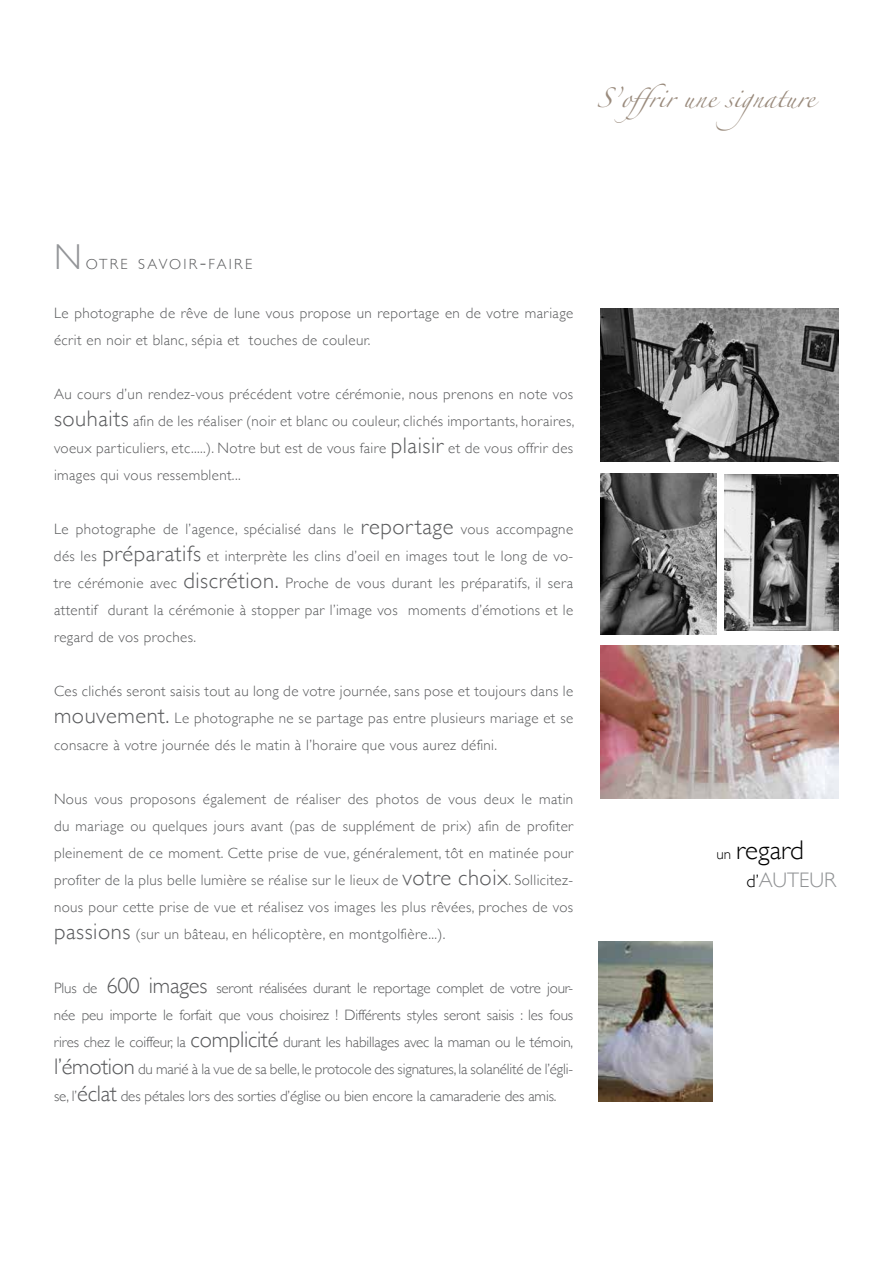
<style>
.page{position:relative;width:893px;height:1263px;background:#fff}
.page>*{position:absolute;margin:0;border:0;box-sizing:border-box;transform-origin:0 0}
.t1{font:300 36px "Gill Sans";color:#939598}
.t2{font:300 27px "Gill Sans";color:#000}
.t3{font:300 21px "Gill Sans";color:#909294}
.t4{font:18px "Zapfino";color:#9a8b7d}
.t5{font:300 15px/27px "Gill Sans";letter-spacing:.025em;color:#58595b;text-align:justify}
.t6{font:300 14.7px "Gill Sans";letter-spacing:.155em;color:#58595b}
.s1{font-size:21px}
.s2{font-size:22.5px}
.s3{font-size:15px}
.s4{font-size:18px;color:#000}
</style>
<div class="page">
<img style="left:600px;top:308px;width:239px;height:154px">
<img style="left:600px;top:473px;width:116px;height:161px">
<img style="left:598px;top:941px;width:115px;height:160px">
<img style="left:724px;top:475px;width:115px;height:155px">
<img style="left:600px;top:645px;width:239px;height:153px">
<p class="t4" style="left:597px;top:90px;width:219px">S’offrir une signature</p>
<h1 class="t1" style="left:54px;top:229px;width:29px">N</h1>
<p class="t6" style="left:86px;top:253px;width:168px">OTRE SAVOIR<span class="s1">-</span>FAIRE</p>
<p class="t5" style="left:54px;top:298px;width:521px">Le photographe de rêve de lune vous propose un reportage en de votre mariage écrit en noir et blanc, sépia et touches de couleur.</p>
<p class="t5" style="left:54px;top:379px;width:522px">Au cours d’un rendez-vous précédent votre cérémonie, nous prenons en note vos <span class="s2">souhaits</span> afin de les réaliser (noir et blanc ou couleur, clichés importants, horaires, voeux particuliers, etc.....). Notre but est de vous faire <span class="s2">plaisir</span> et de vous offrir des images qui vous ressemblent...</p>
<p class="t5" style="left:54px;top:514px;width:521px">Le photographe de l’agence, spécialisé dans le <span class="s2">reportage</span> vous accompagne dés les <span class="s2">préparatifs</span> et interprète les clins d’oeil en images tout le long de vo&shy;tre cérémonie avec <span class="s2">discrétion.</span> Proche de vous durant les préparatifs, il sera attentif durant la cérémonie à stopper par l’image vos moments d’émotions et le regard de vos proches.</p>
<p class="t5" style="left:54px;top:676px;width:521px">Ces clichés seront saisis tout au long de votre journée, sans pose et toujours dans le <span class="s2">mouvement.</span> Le photographe ne se partage pas entre plusieurs mariage et se consacre à votre journée dés le matin à l’horaire que vous aurez défini.</p>
<p class="t5" style="left:54px;top:784px;width:521px">Nous vous proposons également de réaliser des photos de vous deux le matin du mariage ou quelques jours avant (pas de supplément de prix) afin de profiter pleinement de ce moment. Cette prise de vue, généralement, tôt en matinée pour profiter de la plus belle lumière se réalise sur le lieux de <span class="s2">votre choix</span>. Sollicitez&shy;nous pour cette prise de vue et réalisez vos images les plus rêvées, proches de vos <span class="s2">passions</span> (sur un bâteau, en hélicoptère, en montgolfière...).</p>
<p class="t5" style="left:54px;top:973px;width:521px">Plus de <span class="s2">600 images</span> seront réalisées durant le reportage complet de votre jour&shy;née peu importe le forfait que vous choisirez ! Différents styles seront saisis : les fous rires chez le coiffeur, la <span class="s2">complicité</span> durant les habillages avec la maman ou le témoin, <span class="s2">l’émotion</span> du marié à la vue de sa belle, le protocole des signatures, la solanélité de l’égli&shy;se, l’<span class="s2">éclat</span> des pétales lors des sorties d’église ou bien encore la camaraderie des amis.</p>
<h2 class="t2" style="left:716px;top:829px;width:89px"><span class="s3">un</span> regard</h2>
<h3 class="t3" style="left:746px;top:864px;width:91px"><span class="s4">d’</span>AUTEUR</h3>
</div>
